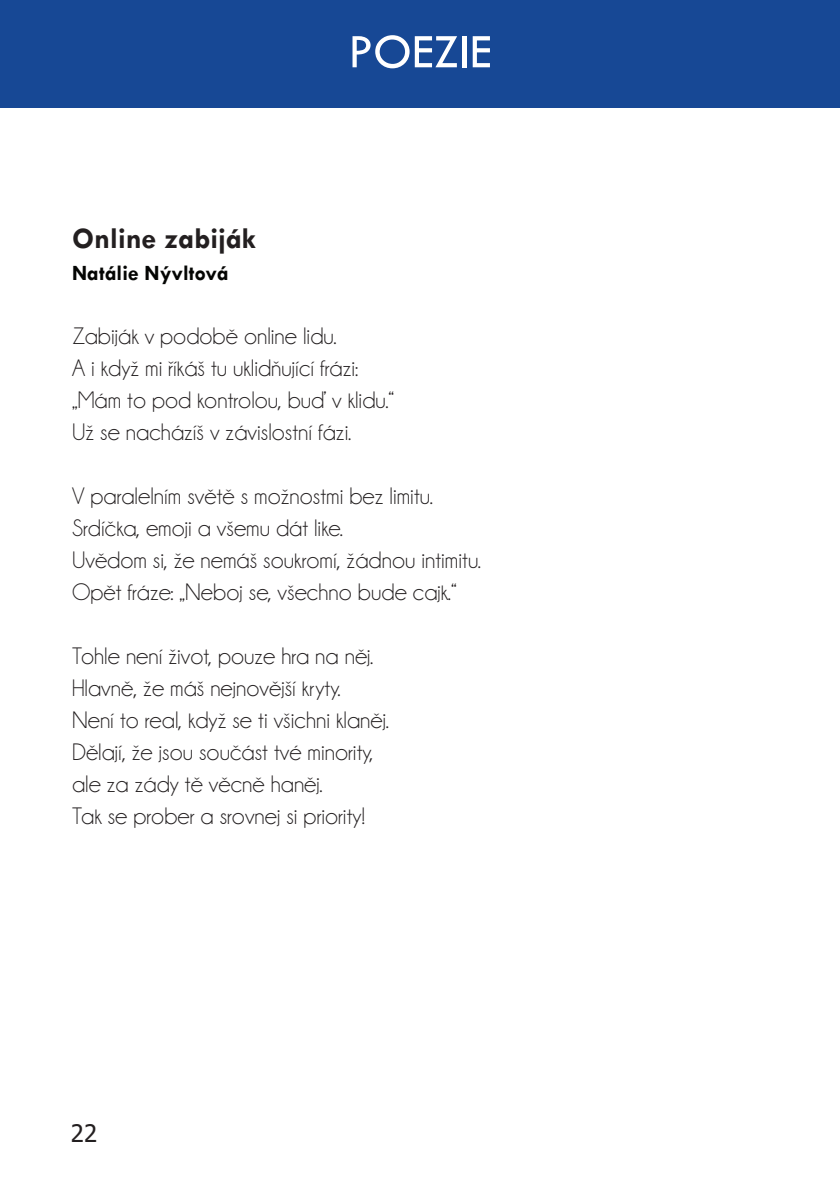
<style>
.page{position:relative;width:840px;height:1191px;background:#fff}
.page>*{position:absolute;margin:0;border:0;box-sizing:border-box;transform-origin:0 0}
.t1{font:50px "Tw Cen";color:#fff}
.t2{font:700 30px "Tw Cen";color:#231f20}
.t3{font:24px "Champagne&Limousines";color:#231f20}
.t4{font:24px "Tahoma";color:#231f20}
.t5{font:700 22px "Tw Cen";color:#040503}
</style>
<div class="page">
<div style="left:0;top:0;width:839px;height:108px;background:#174895"></div>
<p class="t2" style="left:72px;top:220px;width:185px">Online zabiják</p>
<p class="t5" style="left:72px;top:259px;width:158px">Natálie Nývltová</p>
<p class="t1" style="left:348px;top:21px;width:145px">POEZIE</p>
<p class="t3" style="left:72px;top:323px;width:266px">Zabiják v podobě online lidu.</p>
<p class="t3" style="left:72px;top:355px;width:287px">A i když mi říkáš tu uklidňující frázi:</p>
<p class="t3" style="left:72px;top:387px;width:323px">„Mám to pod kontrolou, buď v klidu.“</p>
<p class="t3" style="left:72px;top:419px;width:280px">Už se nacházíš v závislostní fázi.</p>
<p class="t3" style="left:72px;top:483px;width:362px">V paralelním světě s možnostmi bez limitu.</p>
<p class="t3" style="left:72px;top:515px;width:272px">Srdíčka, emoji a všemu dát like.</p>
<p class="t3" style="left:72px;top:547px;width:410px">Uvědom si, že nemáš soukromí, žádnou intimitu.</p>
<p class="t3" style="left:72px;top:579px;width:386px">Opět fráze: „Neboj se, všechno bude cajk.“</p>
<p class="t3" style="left:72px;top:643px;width:302px">Tohle není život, pouze hra na něj.</p>
<p class="t3" style="left:72px;top:675px;width:270px">Hlavně, že máš nejnovější kryty.</p>
<p class="t3" style="left:72px;top:707px;width:318px">Není to real, když se ti všichni klaněj.</p>
<p class="t3" style="left:72px;top:739px;width:302px">Dělají, že jsou součást tvé minority,</p>
<p class="t3" style="left:72px;top:771px;width:252px">ale za zády tě věcně haněj.</p>
<p class="t3" style="left:72px;top:803px;width:294px">Tak se prober a srovnej si priority!</p>
<p class="t4" style="left:71px;top:1117px;width:28px">22</p>
</div>
